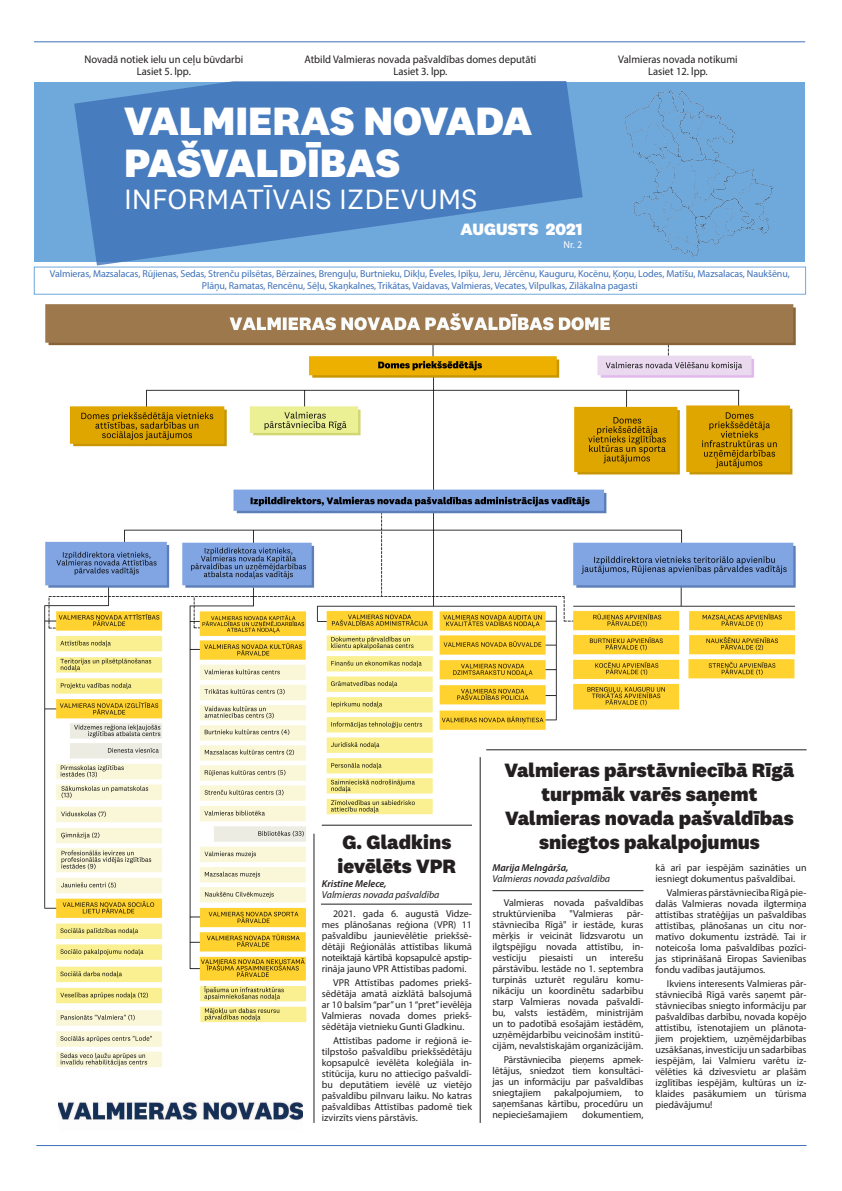
<style>
.page{position:relative;width:842px;height:1191px;background:#fff}
.page>*{position:absolute;margin:0;border:0;box-sizing:border-box;transform-origin:0 0}
.t1{font:800 41px "National 2";color:#fff}
.t2{font:29px "National 2";color:#fff}
.No_Spacing{font:800 20px/24px "National 2";color:#231f20;text-align:center}
.t3{font:800 17px "National 2";color:#fff}
.Zem_bildem{font:11px "Myriad Pro";color:#231f20;scale:.96 1}
.No_Spacing-2{font:10px/11px "Myriad Pro";color:#231f20;text-align:justify}
.t4{font:10px "Myriad Pro";letter-spacing:-.01em;color:#3d71b8}
.No_Spacing-3{font:italic 10px/11px "Myriad Pro";color:#231f20}
.t5{font:10px "Myriad Pro";color:#fff}
.s1{font-weight:600}
</style>
<div class="page">
<hr style="left:34px;top:41px;width:771px;height:1px;background:#3d71b8">
<img style="left:44px;top:304px;width:761px;height:777px">
<div style="left:34px;top:82px;width:771px;height:179px;background:#6fa8db"></div>
<hr style="left:36px;top:1145px;width:770px;height:1px;background:#3d71b8">
<img style="left:624px;top:90px;width:150px;height:167px">
<svg style="left:74px;top:81px;width:509px;height:184px;fill:#477cbf"></svg>
<hr style="left:486px;top:749px;width:320px;height:1px;background:#231f20">
<hr style="left:480px;top:757px;width:1px;height:366px;background:#231f20">
<hr style="left:322px;top:825px;width:150px;height:1px;background:#231f20">
<hr style="left:314px;top:833px;width:1px;height:290px;background:#231f20">
<hr style="left:321px;top:904px;width:151px;height:1px;background:#231f20">
<hr style="left:492px;top:890px;width:151px;height:1px;background:#231f20">
<img style="left:59px;top:1101px;width:244px;height:19px">
<p class="Zem_bildem" style="left:84px;top:53px;width:167px">Novadā notiek ielu un ceļu būvdarbi</p>
<p class="Zem_bildem" style="left:137px;top:65px;width:58px">Lasiet 5. lpp.</p>
<p class="Zem_bildem" style="left:304px;top:53px;width:243px">Atbild Valmieras novada pašvaldības domes deputāti</p>
<p class="Zem_bildem" style="left:393px;top:65px;width:58px">Lasiet 3. lpp.</p>
<p class="t1" style="left:124px;top:95px;width:410px">VALMIERAS NOVADA</p>
<p class="t1" style="left:124px;top:137px;width:278px">PAŠVALDĪBAS</p>
<p class="t2" style="left:124px;top:181px;width:355px">INFORMATĪVAIS IZDEVUMS</p>
<p class="t3" style="left:461px;top:218px;width:123px">AUGUSTS 2021</p>
<p class="t5" style="left:563px;top:239px;width:20px">Nr. 2</p>
<p class="Zem_bildem" style="left:618px;top:53px;width:126px">Valmieras novada notikumi</p>
<p class="Zem_bildem" style="left:648px;top:65px;width:63px">Lasiet 12. lpp.</p>
<p class="t4" style="left:50px;top:268px;width:741px">Valmieras, Mazsalacas, Rūjienas, Sedas, Strenču pilsētas, Bērzaines, Brenguļu, Burtnieku, Dikļu, Ēveles, Ipiķu, Jeru, Jērcēnu, Kauguru, Kocēnu, Ķoņu, Lodes, Matīšu, Mazsalacas, Naukšēnu,</p>
<p class="t4" style="left:202px;top:280px;width:437px">Plāņu, Ramatas, Rencēnu, Sēļu, Skaņkalnes, Trikātas, Vaidavas, Valmieras, Vecates, Vilpulkas, Zilākalna pagasti</p>
<p class="No_Spacing" style="left:338px;top:830px;width:120px;text-align:left">G. Gladkins ievēlēts VPR</p>
<p class="No_Spacing-3" style="left:322px;top:877px;width:119px"><span class="s1">Kristīne Melece,<br></span>Valmieras novada pašvaldība</p>
<p class="No_Spacing-2" style="left:322px;top:908px;width:152px;text-indent:11px">2021. gada 6. augustā Vidze&shy;mes plānošanas reģiona (VPR) 11 pašvaldību jaunievēlētie priekšsē&shy;dētāji Reģionālās attīstības likumā noteiktajā kārtībā kopsapulcē apstip&shy;rināja jauno VPR Attīstības padomi.</p>
<p class="No_Spacing-2" style="left:322px;top:977px;width:152px;text-indent:11px">VPR Attīstības padomes priekš&shy;sēdētāja amatā aizklātā balsojumā ar 10 balsīm “par” un 1 “pret” ievēlēja Valmieras novada domes priekš&shy;sēdētāja vietnieku Gunti Gladkinu.</p>
<p class="No_Spacing-2" style="left:322px;top:1035px;width:152px;text-indent:11px">Attīstības padome ir reģionā ie&shy;tilpstošo pašvaldību priekšsēdētāju kopsapulcē ievēlēta koleģiāla in&shy;stitūcija, kuru no attiecīgo pašvaldī&shy;bu deputātiem ievēlē uz vietējo pašvaldību pilnvaru laiku. No katras pašvaldības Attīstības padomē tiek izvirzīts viens pārstāvis.</p>
<p class="No_Spacing" style="left:505px;top:758px;width:291px">Valmieras pārstāvniecībā Rīgā turpmāk varēs saņemt<br>Valmieras novada pašvaldības sniegtos pakalpojumus</p>
<p class="No_Spacing-3" style="left:492px;top:862px;width:119px"><span class="s1">Marija Melngārša,<br></span>Valmieras novada pašvaldība</p>
<p class="No_Spacing-2" style="left:492px;top:896px;width:153px;text-indent:11px">Valmieras novada pašvaldības struktūrvienība</p>
<p class="No_Spacing-2" style="left:569px;top:907px;width:45px">"Valmieras</p>
<p class="No_Spacing-2" style="left:492px;top:907px;width:153px;text-indent:134px">pār&shy;stāvniecība Rīgā" ir iestāde, kuras mērķis ir veicināt līdzsvarotu un ilgtspējīgu novada attīstību, in&shy;vestīciju</p>
<p class="No_Spacing-2" style="left:492px;top:951px;width:153px;text-indent:117px">interešu pārstāvību. Iestāde no 1. septembra turpinās uzturēt regulāru komu&shy;nikāciju un koordinētu sadarbību starp Valmieras novada pašvaldī&shy;bu, valsts iestādēm, ministrijām un to padotībā esošajām iestādēm, uzņēmējdarbību veicinošām institū&shy;cijām, nevalstiskajām organizācijām.</p>
<p class="No_Spacing-2" style="left:492px;top:1053px;width:153px;text-indent:11px">Pārstāvniecība pieņems apmek&shy;lētājus, sniedzot tiem konsultāci&shy;jas un informāciju par pašvaldības sniegtajiem</p>
<p class="No_Spacing-2" style="left:539px;top:951px;width:35px">piesaisti</p>
<p class="No_Spacing-2" style="left:586px;top:951px;width:13px">un</p>
<p class="No_Spacing-2" style="left:554px;top:1086px;width:69px">pakalpojumiem,</p>
<p class="No_Spacing-2" style="left:492px;top:1086px;width:153px;text-indent:142px">to saņemšanas kārtību, procedūru un nepieciešamajiem</p>
<p class="No_Spacing-2" style="left:582px;top:1108px;width:63px">dokumentiem,</p>
<p class="No_Spacing-2" style="left:655px;top:862px;width:153px">kā arī par iespējām sazināties un iesniegt dokumentus pašvaldībai.</p>
<p class="No_Spacing-2" style="left:655px;top:886px;width:153px;text-indent:11px">Valmieras pārstāvniecība Rīgā pie&shy;dalās Valmieras novada ilgtermiņa attīstības stratēģijas un pašvaldības attīstības, plānošanas un citu nor&shy;matīvo dokumentu izstrādē. Tai ir noteicoša loma pašvaldības pozīci&shy;jas stiprināšanā Eiropas Savienības fondu vadības jautājumos.</p>
<p class="No_Spacing-2" style="left:655px;top:977px;width:153px;text-indent:11px">Ikviens interesents Valmieras pār&shy;stāvniecībā Rīgā varēs saņemt pār&shy;stāvniecības sniegto informāciju par pašvaldības darbību, novada kopējo attīstību, īstenotajiem un plānota&shy;jiem projektiem, uzņēmējdarbības uzsākšanas, investīciju un sadarbības iespējām, lai Valmieru varētu iz&shy;vēlēties kā dzīvesvietu ar plašām izglītības iespējām, kultūras un iz&shy;klaides pasākumiem un tūrisma piedāvājumu!</p>
</div>
